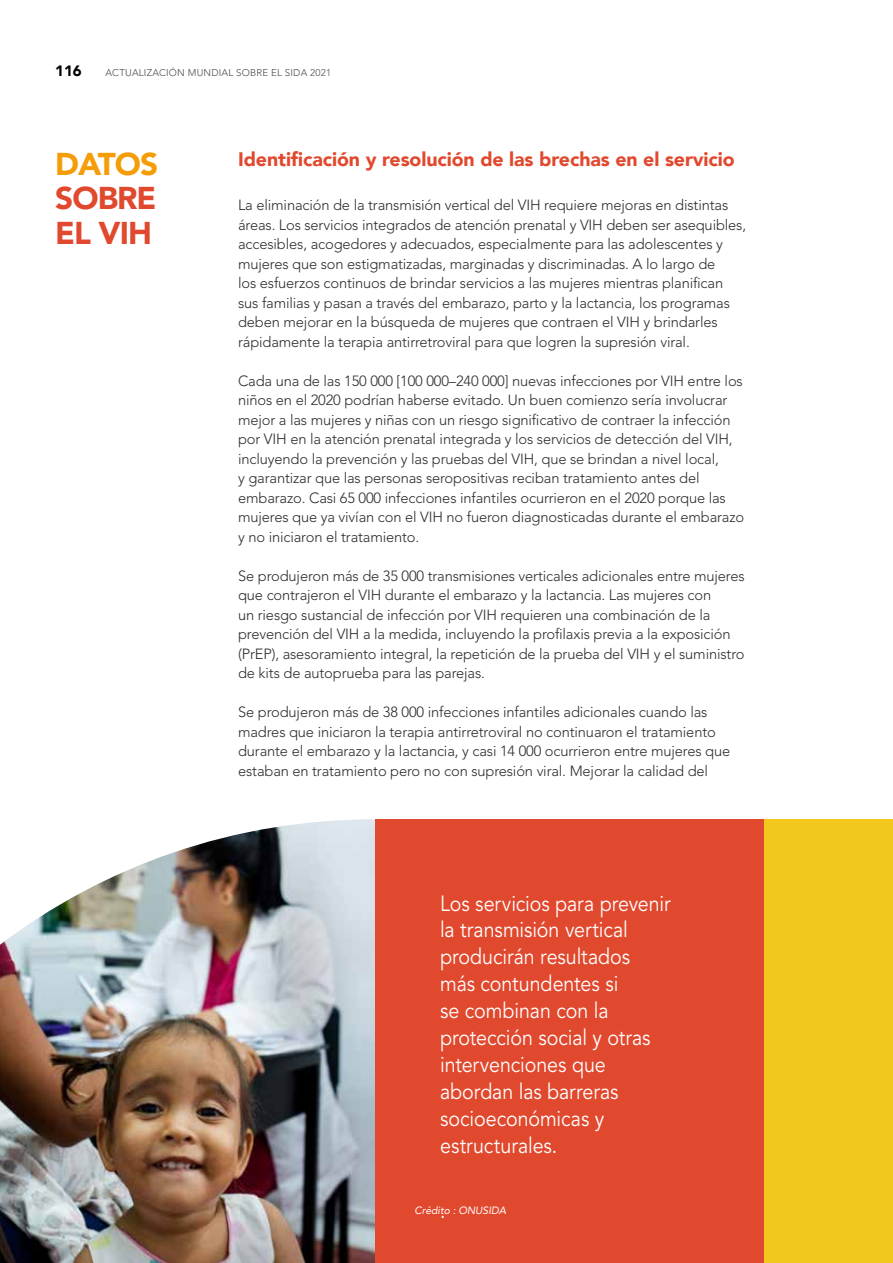
<style>
.page{position:relative;width:893px;height:1263px;background:#fff}
.page>*{position:absolute;margin:0;border:0;box-sizing:border-box;transform-origin:0 0}
.t1{font:900 31.5px/34.5px "Avenir LT";letter-spacing:-.03em;color:#e1492e}
.t2{font:900 31.5px "Avenir LT";letter-spacing:-.03em;color:#f59d08}
.t3{font:21.9px/26.8px "Avenir LT Std";letter-spacing:-.005em;color:#fff;scale:.9 1}
.t4{font:900 19.5px "Avenir LT";letter-spacing:-.005em;color:#e1492e}
.t5{font:900 15px "Avenir LT";color:#000}
.t6{font:300 14.7px/19.5px "Avenir LT Std";letter-spacing:-.01em;color:#2d2d2c}
.t7{font:italic 10.5px "Avenir LT Std";letter-spacing:-.005em;color:#fff}
.t8{font:300 9.75px "Avenir LT Std";letter-spacing:.02em;color:#4a4a49}
.s1{font-style:normal;font-size:21.9px}
</style>
<div class="page">
<img style="left:0;top:819px;width:375px;height:444px">
<div style="left:375px;top:819px;width:518px;height:444px;background:#e1492e"></div>
<div style="left:764px;top:819px;width:129px;height:444px;background:#f2c81e"></div>
<p class="t5" style="left:55px;top:62px;width:28px">116</p>
<p class="t8" style="left:105px;top:67px;width:227px">ACTUALIZACIÓN MUNDIAL SOBRE EL SIDA 2021</p>
<h1 class="t2" style="left:55px;top:145px;width:104px">DATOS</h1>
<h1 class="t1" style="left:55px;top:181px;width:103px">SOBRE<br>EL VIH</h1>
<h3 class="t4" style="left:238px;top:147px;width:498px">Identificación y resolución de las brechas en el servicio</h3>
<p class="t6" style="left:238px;top:195px;width:510px">La eliminación de la transmisión vertical del VIH requiere mejoras en distintas áreas. Los servicios integrados de atención prenatal y VIH deben ser asequibles, accesibles, acogedores y adecuados, especialmente para las adolescentes y mujeres que son estigmatizadas, marginadas y discriminadas. A lo largo de<br>los esfuerzos continuos de brindar servicios a las mujeres mientras planifican sus familias y pasan a través del embarazo, parto y la lactancia, los programas deben mejorar en la búsqueda de mujeres que contraen el VIH y brindarles rápidamente la terapia antirretroviral para que logren la supresión viral.</p>
<p class="t6" style="left:238px;top:371px;width:508px">Cada una de las 150 000 [100 000–240 000] nuevas infecciones por VIH entre los niños en el 2020 podrían haberse evitado. Un buen comienzo sería involucrar mejor a las mujeres y niñas con un riesgo significativo de contraer la infección por VIH en la atención prenatal integrada y los servicios de detección del VIH, incluyendo la prevención y las pruebas del VIH, que se brindan a nivel local,<br>y garantizar que las personas seropositivas reciban tratamiento antes del embarazo. Casi 65 000 infecciones infantiles ocurrieron en el 2020 porque las mujeres que ya vivían con el VIH no fueron diagnosticadas durante el embarazo y no iniciaron el tratamiento.</p>
<p class="t6" style="left:238px;top:566px;width:508px">Se produjeron más de 35 000 transmisiones verticales adicionales entre mujeres que contrajeron el VIH durante el embarazo y la lactancia. Las mujeres con<br>un riesgo sustancial de infección por VIH requieren una combinación de la prevención del VIH a la medida, incluyendo la profilaxis previa a la exposición (PrEP), asesoramiento integral, la repetición de la prueba del VIH y el suministro de kits de autoprueba para las parejas.</p>
<p class="t6" style="left:238px;top:702px;width:494px">Se produjeron más de 38 000 infecciones infantiles adicionales cuando las madres que iniciaron la terapia antirretroviral no continuaron el tratamiento durante el embarazo y la lactancia, y casi 14 000 ocurrieron entre mujeres que estaban en tratamiento pero no con supresión viral. Mejorar la calidad del</p>
<h2 class="t3" style="left:440px;top:890px;width:258px">Los servicios para prevenir la transmisión vertical producirán resultados más contundentes si<br>se combinan con la protección social y otras intervenciones que abordan las barreras socioeconómicas y estructurales.</h2>
<p class="t7" style="left:415px;top:1204px;width:43px">Crédito :</p>
<p class="t7" style="left:440px;top:1204px;width:68px"><span class="s1">.</span> ONUSIDA</p>
</div>
